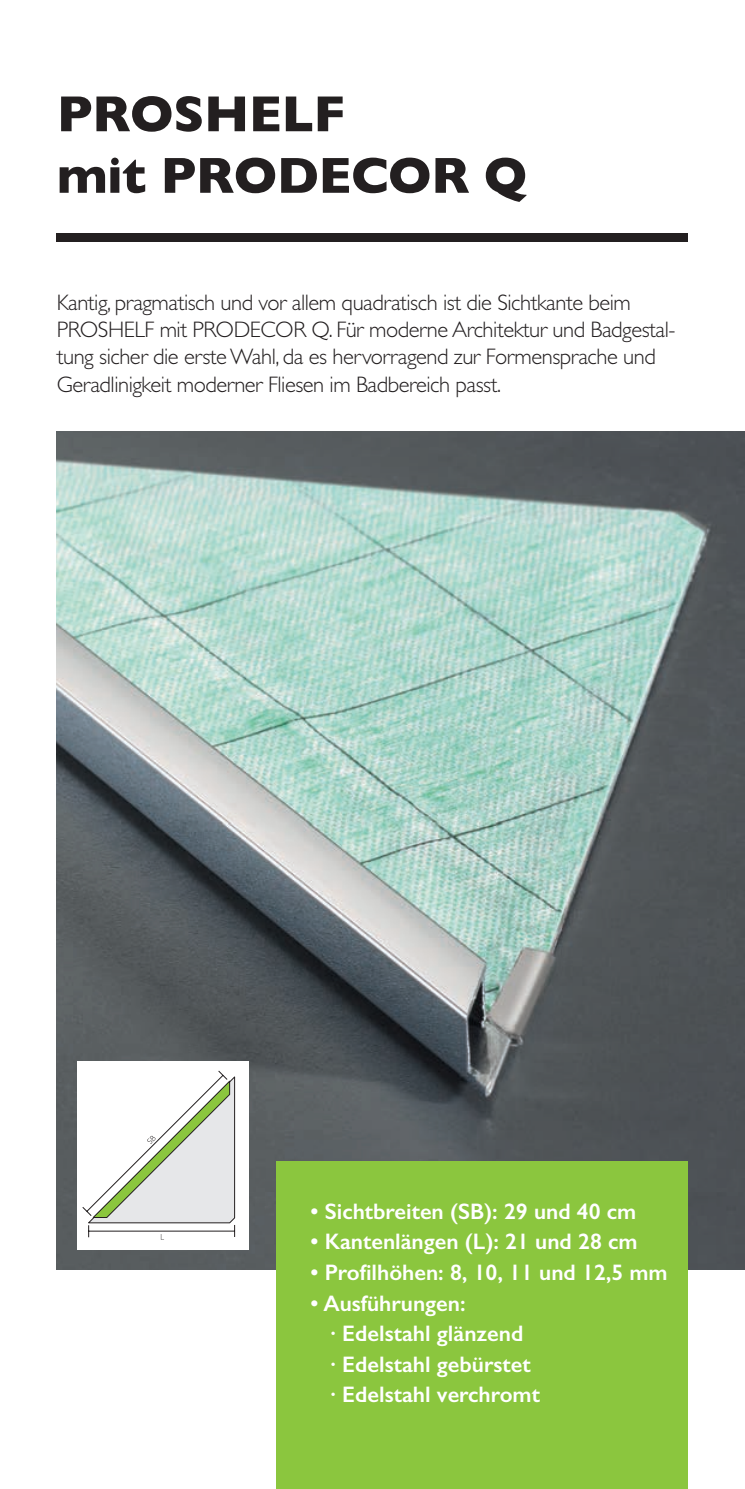
<style>
.page{position:relative;width:745px;height:1489px;background:#fff}
.page>*{position:absolute;margin:0;border:0;box-sizing:border-box;transform-origin:0 0}
.t1{font:700 51.25px/61.5px "Gill Sans";letter-spacing:-.01em;color:#231f20}
.t2{font:300 22.5px/27px "Gill Sans";letter-spacing:-.02em;color:#231f20}
.t3{font:600 22.5px/30.5px "Gill Sans";color:#fff}
</style>
<div class="page">
<img style="left:57px;top:1191px;width:687px;height:78px">
<div style="left:57px;top:233px;width:630px;height:9px;background:#231f20"></div>
<img style="left:57px;top:431px;width:687px;height:760px">
<div style="left:276px;top:1161px;width:411px;height:327px;background:#8bc63e"></div>
<div style="left:77px;top:1061px;width:171px;height:188px;background:#fff"></div>
<svg style="left:82px;top:1070px;width:153px;height:169px"></svg>
<h1 class="t1" style="left:57px;top:82px;width:472px">PROSHELF<br>mit PRODECOR Q</h1>
<p class="t2" style="left:57px;top:288px;width:619px">Kantig, pragmatisch und vor allem quadratisch ist die Sichtkante beim PROSHELF mit PRODECOR Q. Für moderne Architektur und Badgestal&shy;tung sicher die erste Wahl, da es hervorragend zur Formensprache und Geradlinigkeit moderner Fliesen im Badbereich passt.</p>
<p class="t3" style="left:310px;top:1195px;width:327px">• Sichtbreiten (SB): 29 und 40 cm</p>
<p class="t3" style="left:310px;top:1226px;width:328px">• Kantenlängen (L): 21 und 28 cm</p>
<p class="t3" style="left:310px;top:1256px;width:358px">• Profilhöhen: 8, 10, 11 und 12,5 mm</p>
<p class="t3" style="left:330px;top:1287px;width:211px;text-indent:-20px">• Ausführungen:<br>· Edelstahl glänzend<br>· Edelstahl gebürstet · Edelstahl verchromt</p>
</div>
